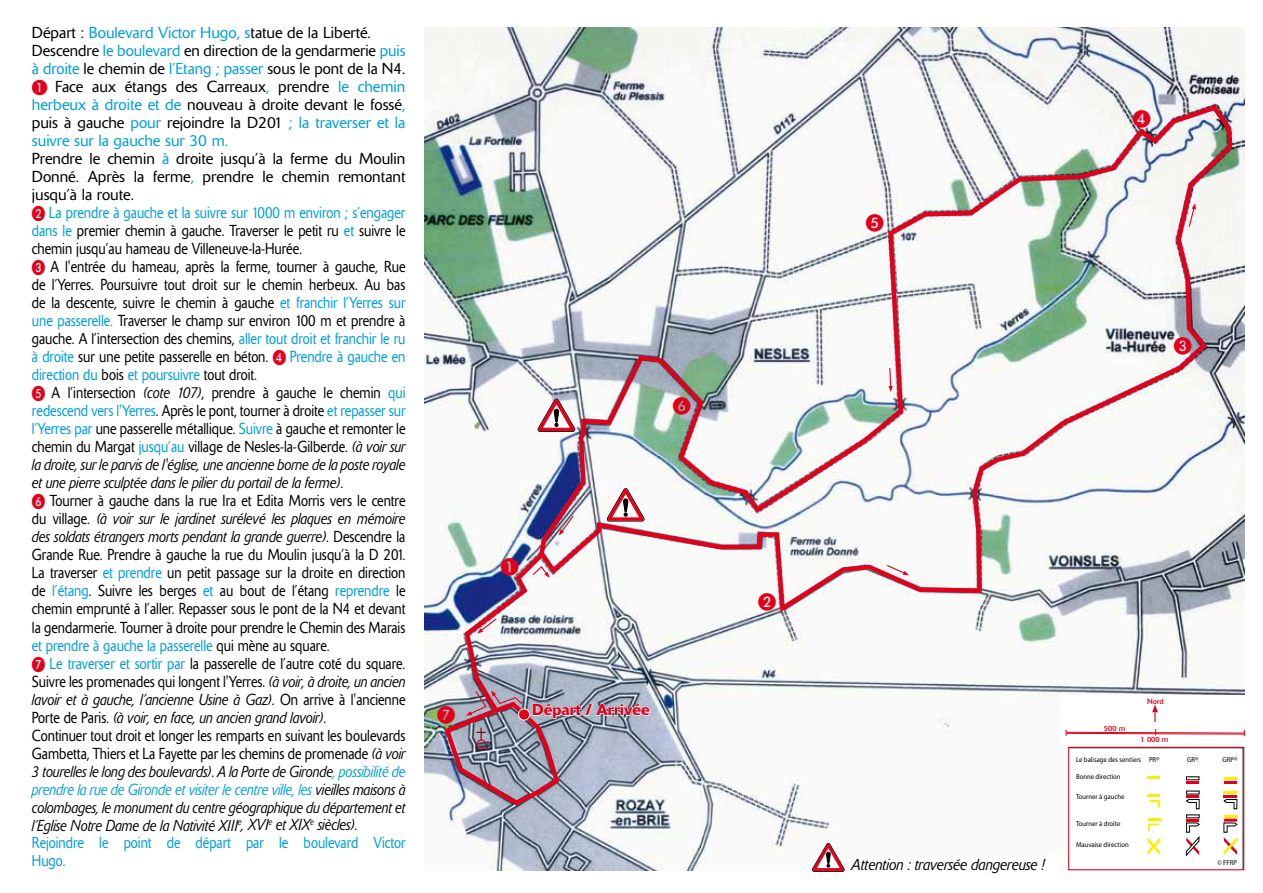
<style>
.page{position:relative;width:1263px;height:893px;background:#fff}
.page>*{position:absolute;margin:0;border:0;box-sizing:border-box;transform-origin:0 0}
.t1{font:18px "European Pi One";color:#e2001a}
.t2{font:300 15.75px/18px "Delta";color:#000}
.t3{font:italic 300 15.75px "Delta";color:#000;scale:.9 1}
.t4{font:500 15.6px "Delta";color:#e2001a}
.t5{font:7.5px "Delta";color:#e2001a}
.t6{font:7.2px "Myriad";color:#000;scale:.93 1}
.s1{color:#009ee0}
.s2{font-family:"European Pi One";font-weight:400;color:#e2001a}
.s3{font-style:italic}
.s4{font-style:italic;color:#009ee0}
</style>
<div class="page">
<img style="left:425px;top:28px;width:819px;height:843px">
<svg style="left:1070px;top:749px;width:172px;height:119px"></svg>
<div style="left:1068px;top:747px;width:176px;height:123px;border:1px solid #e2001a"></div>
<div style="left:1060px;top:696px;width:188px;height:48px;background:#fff"></div>
<svg style="left:1152px;top:704px;width:6px;height:18px"></svg>
<svg style="left:1065px;top:729px;width:180px;height:7px"></svg>
<svg style="left:535px;top:102px;width:700px;height:514px"></svg>
<svg style="left:812px;top:843px;width:32px;height:29px"></svg>
<div style="left:851px;top:857px;width:208px;height:24px;background:#fff"></div>
<img style="left:442px;top:549px;width:209px;height:259px">
<p class="t2" style="left:32px;top:24px;width:375px">Départ : <span class="s1">Boulevard Victor Hugo, s</span>tatue de la Liberté.<br>Descendre <span class="s1">le boulevard</span> en direction de la gendarmerie <span class="s1">puis à droite</span> le chemin de <span class="s1">l’Etang ; passer</span> sous le pont de la N4.<br><span class="s2">A</span> Face aux étangs des Carreaux<span class="s1">,</span> prendre <span class="s1">le chemin herbeux à droite et de</span> nouveau à droite devant le fossé<span class="s1">, </span>puis à gauche <span class="s1">pour</span> rejoindre la D201 <span class="s1">; la traverser et la suivre sur la gauche sur 30 m.<br></span>Prendre le chemin <span class="s1">à</span> droite jusqu’à la ferme du Moulin Donné. Après la ferme<span class="s1">,</span> prendre le chemin remontant jusqu’à la route.<br><span class="s2">B</span> <span class="s1">La prendre à gauche et la suivre sur 1000 m environ ; s’engager dans le</span> premier chemin à gauche. Traverser le petit ru <span class="s1">et</span> suivre le chemin jusqu’au hameau de Villeneuve-la-Hurée.<br><span class="s2">C</span> A l'entrée du hameau, après la ferme, tourner à gauche, Rue de l’Yerres. Poursuivre tout droit sur le chemin herbeux. Au bas de la descente, suivre le chemin à gauche <span class="s1">et franchir l’Yerres sur une passerelle.</span> Traverser le champ sur environ 100 m et prendre à gauche. A l’intersection des chemins, <span class="s1">aller tout droit et franchir le ru à droite</span> sur une petite passerelle en béton. <span class="s2">D</span> <span class="s1">Prendre à gauche en direction du</span> bois <span class="s1">et poursuivre</span> tout droit.<br><span class="s2">E</span> A l’intersection <span class="s3">(cote 107)</span>, prendre à gauche le chemin <span class="s1">qui redescend vers l'Yerres</span>. Après le pont, tourner à droite <span class="s1">et repasser sur l’Yerres par</span> une passerelle métallique. <span class="s1">Suivre</span> à gauche et remonter le chemin du Margat <span class="s1">jusqu’au</span> village de Nesles-la-Gilberde. <span class="s3">(à voir sur la droite, sur le parvis de l'église, une ancienne borne de la poste royale et une pierre sculptée dans le pilier du portail de la ferme)</span>.<br><span class="s2">F</span> Tourner à gauche dans la rue Ira et Edita Morris vers le centre du village. <span class="s3">(à voir sur le jardinet surélevé les plaques en mémoire des soldats étrangers morts pendant la grande guerre)</span>. Descendre la Grande Rue. Prendre à gauche la rue du Moulin jusqu’à la D 201.<br>La traverser <span class="s1">et prendre</span> un petit passage sur la droite en direction de <span class="s1">l’étang</span>. Suivre les berges <span class="s1">et</span> au bout de l’étang <span class="s1">reprendre</span> le chemin emprunté à l’aller. Repasser sous le pont de la N4 et devant la gendarmerie. Tourner à droite pour prendre le Chemin des Marais <span class="s1">et prendre à gauche la passerelle</span> qui mène au square.<br><span class="s2">G</span> <span class="s1">Le traverser et sortir par</span> la passerelle de l’autre coté du square.<br>Suivre les promenades qui longent l'Yerres. <span class="s3">(à voir, à droite, un ancien lavoir et à gauche, l’ancienne Usine à Gaz)</span>. On arrive à l'ancienne Porte de Paris. <span class="s3">(à voir, en face, un ancien grand lavoir)</span>.<br>Continuer tout droit et longer les remparts en suivant les boulevards Gambetta, Thiers et La Fayette par les chemins de promenade <span class="s3">(à voir 3 tourelles le long des boulevards)</span>. <span class="s3">A la Porte de Gironde</span><span class="s4">, possibilité de prendre la rue de Gironde et visiter le centre ville, les</span> <span class="s3">vieilles maisons à colombages, le monument du centre géographique du département et l’Eglise Notre Dame de la Nativité XIII</span><sup>e</sup><span class="s3">, XVI</span><sup>e</sup> <span class="s3">et XIX</span><sup>e</sup> <span class="s3">siècles)</span>.<br><span class="s1">Rejoindre le point de départ par le boulevard Victor Hugo.</span></p>
<p class="t1" style="left:437px;top:705px;width:19px">G</p>
<p class="t1" style="left:673px;top:396px;width:19px">F</p>
<p class="t1" style="left:501px;top:557px;width:19px">A</p>
<p class="t4" style="left:532px;top:700px;width:119px">Départ / Arrivée</p>
<p class="t1" style="left:758px;top:592px;width:19px">B</p>
<p class="t1" style="left:866px;top:214px;width:19px">E</p>
<p class="t1" style="left:1133px;top:110px;width:19px">D</p>
<p class="t1" style="left:1174px;top:336px;width:19px">C</p>
<p class="t3" style="left:851px;top:856px;width:216px">Attention : traversée dangereuse !</p>
<p class="t5" style="left:1104px;top:724px;width:23px">500 m</p>
<p class="t5" style="left:1147px;top:697px;width:18px">Nord</p>
<p class="t5" style="left:1141px;top:735px;width:29px">1 000 m</p>
<p class="t6" style="left:1076px;top:756px;width:91px">Le balisage des sentiers PR®</p>
<p class="t6" style="left:1076px;top:773px;width:49px">Bonne direction</p>
<p class="t6" style="left:1076px;top:793px;width:53px">Tourner à gauche</p>
<p class="t6" style="left:1076px;top:820px;width:49px">Tourner à droite</p>
<p class="t6" style="left:1076px;top:841px;width:58px">Mauvaise direction</p>
<p class="t6" style="left:1187px;top:756px;width:14px">GR®</p>
<p class="t6" style="left:1222px;top:756px;width:17px">GRP®</p>
<p class="t6" style="left:1217px;top:859px;width:23px">© FFRP</p>
</div>
